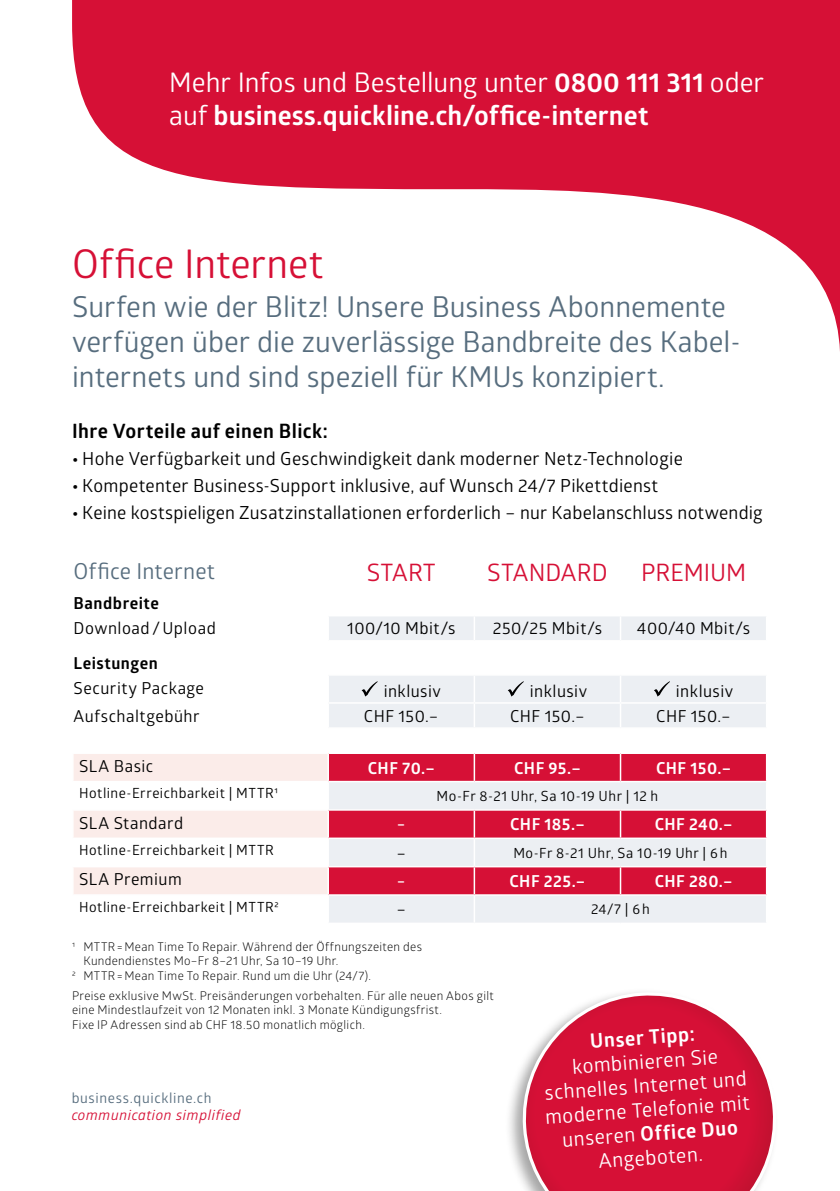
<style>
.page{position:relative;width:840px;height:1191px;background:#fff}
.page>*{position:absolute;margin:0;border:0;box-sizing:border-box;transform-origin:0 0}
.t1{font:39.6px "Glober";color:#d61036}
.t2{font:28.8px/34.6px "Glober";color:#576d7e}
.t3{font:700 27px/32.4px "Glober";letter-spacing:.005em;color:#fff}
.t4{font:24px "Glober";color:#d61036}
.t5{font:22px "Glober";letter-spacing:.005em;color:#576d7e}
.t6{font:20px/24px "Glober";color:#fff;text-align:center}
.t7{font:700 20px "Glober";color:#fff}
.t8{font:700 19.8px "Glober";letter-spacing:.02em;color:#000}
.t9{font:18px "Glober";letter-spacing:.015em;color:#000}
.t10{font:16.4px "Glober";letter-spacing:.03em;color:#000}
.t11{font:700 16.4px "Glober";letter-spacing:.03em;color:#fff}
.t12{font:700 16.4px "Glober";letter-spacing:.03em;color:#000}
.t13{font:14px "Glober";letter-spacing:.035em;color:#000}
.t14{font:italic 14px "Glober";letter-spacing:.045em;color:#d61036}
.t15{font:14px "Glober";letter-spacing:.045em;color:#576d7e}
.t16{font:700 14px "Glober";color:#fff}
.t17{font:12px/14.4px "Glober";letter-spacing:.025em;color:#000}
.s1{font-weight:400}
.s2{font-weight:700}
</style>
<div class="page">
<svg style="left:72px;top:0;width:767px;height:340px;fill:#d61036"></svg>
<div style="left:504px;top:987px;width:274px;height:204px;background:#000;opacity:.35"></div>
<svg style="left:519px;top:989px;width:259px;height:202px"></svg>
<svg style="left:329px;top:616px;width:436px;height:306px;fill:#eceff3"></svg>
<svg style="left:74px;top:754px;width:253px;height:140px"></svg>
<svg style="left:329px;top:754px;width:436px;height:140px;background:#df6c84"></svg>
<hr style="left:473px;top:616px;width:2px;height:24px;background:#fff">
<hr style="left:619px;top:616px;width:2px;height:24px;background:#fff">
<hr style="left:328px;top:640px;width:146px;height:1px;background:#fff">
<hr style="left:328px;top:674px;width:146px;height:1px;background:#fff">
<hr style="left:328px;top:702px;width:146px;height:1px;background:#fff">
<hr style="left:328px;top:727px;width:146px;height:2px;background:#fff">
<hr style="left:328px;top:837px;width:146px;height:2px;background:#fff">
<hr style="left:328px;top:866px;width:146px;height:1px;background:#fff">
<hr style="left:328px;top:894px;width:146px;height:1px;background:#fff">
<hr style="left:474px;top:640px;width:146px;height:1px;background:#fff">
<hr style="left:473px;top:641px;width:2px;height:33px;background:#fff">
<hr style="left:474px;top:674px;width:146px;height:1px;background:#fff">
<hr style="left:473px;top:675px;width:2px;height:27px;background:#fff">
<hr style="left:474px;top:702px;width:146px;height:1px;background:#fff">
<hr style="left:473px;top:703px;width:2px;height:24px;background:#fff">
<hr style="left:474px;top:727px;width:146px;height:2px;background:#fff">
<hr style="left:473px;top:729px;width:2px;height:23px;background:#fff">
<hr style="left:474px;top:837px;width:146px;height:2px;background:#fff">
<hr style="left:473px;top:839px;width:2px;height:27px;background:#fff">
<hr style="left:474px;top:866px;width:146px;height:1px;background:#fff">
<hr style="left:474px;top:894px;width:146px;height:1px;background:#fff">
<hr style="left:473px;top:895px;width:2px;height:27px;background:#fff">
<hr style="left:620px;top:640px;width:147px;height:1px;background:#fff">
<hr style="left:619px;top:641px;width:2px;height:33px;background:#fff">
<hr style="left:620px;top:674px;width:147px;height:1px;background:#fff">
<hr style="left:619px;top:675px;width:2px;height:27px;background:#fff">
<hr style="left:620px;top:702px;width:147px;height:1px;background:#fff">
<hr style="left:619px;top:703px;width:2px;height:24px;background:#fff">
<hr style="left:620px;top:727px;width:147px;height:2px;background:#fff">
<hr style="left:619px;top:729px;width:2px;height:23px;background:#fff">
<hr style="left:620px;top:837px;width:147px;height:2px;background:#fff">
<hr style="left:620px;top:866px;width:147px;height:1px;background:#fff">
<hr style="left:620px;top:894px;width:147px;height:1px;background:#fff">
<hr style="left:328px;top:752px;width:146px;height:2px;background:#fff">
<hr style="left:328px;top:781px;width:146px;height:1px;background:#fff">
<hr style="left:328px;top:809px;width:146px;height:1px;background:#fff">
<hr style="left:474px;top:752px;width:146px;height:2px;background:#fff">
<hr style="left:473px;top:754px;width:2px;height:27px;background:#fff">
<hr style="left:474px;top:781px;width:146px;height:1px;background:#fff">
<hr style="left:474px;top:809px;width:146px;height:1px;background:#fff">
<hr style="left:473px;top:810px;width:2px;height:27px;background:#fff">
<hr style="left:473px;top:867px;width:2px;height:27px;background:#fff">
<hr style="left:620px;top:752px;width:147px;height:2px;background:#fff">
<hr style="left:619px;top:754px;width:2px;height:27px;background:#fff">
<hr style="left:620px;top:781px;width:147px;height:1px;background:#fff">
<hr style="left:620px;top:809px;width:147px;height:1px;background:#fff">
<hr style="left:619px;top:810px;width:2px;height:27px;background:#fff">
<hr style="left:619px;top:867px;width:2px;height:27px;background:#fff">
<hr style="left:72px;top:781px;width:256px;height:1px;background:#fff">
<hr style="left:72px;top:809px;width:256px;height:1px;background:#fff">
<hr style="left:72px;top:837px;width:256px;height:2px;background:#fff">
<hr style="left:72px;top:866px;width:256px;height:1px;background:#fff">
<svg style="left:361px;top:681px;width:16px;height:15px"></svg>
<svg style="left:507px;top:681px;width:16px;height:15px"></svg>
<svg style="left:653px;top:681px;width:16px;height:15px"></svg>
<h3 class="t3" style="left:169px;top:66px;width:596px"><span class="s1">Mehr Infos und Bestellung unter</span> 0800 111 311 <span class="s1">oder auf</span> business.quickline.ch/office-internet</h3>
<h1 class="t1" style="left:72px;top:236px;width:252px">Office Internet</h1>
<h2 class="t2" style="left:72px;top:289px;width:669px">Surfen wie der Blitz! Unsere Business Abonnemente verfügen über die zuverlässige Bandbreite des Kabel&shy;internets und sind speziell für KMUs konzipiert.</h2>
<h3 class="t8" style="left:72px;top:416px;width:257px">Ihre Vorteile auf einen Blick:</h3>
<h3 class="t9" style="left:72px;top:445px;width:612px"><span class="s2">•</span> Hohe Verfügbarkeit und Geschwindigkeit dank moderner Netz-Technologie</h3>
<h3 class="t9" style="left:72px;top:472px;width:587px"><span class="s2">•</span> Kompetenter Business-Support inklusive, auf Wunsch 24/7 Pikettdienst</h3>
<h3 class="t9" style="left:72px;top:499px;width:691px"><span class="s2">•</span> Keine kostspieligen Zusatzinstallationen erforderlich – nur Kabelanschluss notwendig</h3>
<h3 class="t5" style="left:74px;top:556px;width:143px">Office Internet</h3>
<h3 class="t4" style="left:366px;top:555px;width:71px">START</h3>
<h3 class="t4" style="left:487px;top:555px;width:122px">STANDARD</h3>
<h3 class="t4" style="left:640px;top:555px;width:107px">PREMIUM</h3>
<h3 class="t12" style="left:74px;top:592px;width:87px">Bandbreite</h3>
<h3 class="t10" style="left:74px;top:617px;width:144px">Download /Upload</h3>
<h3 class="t10" style="left:347px;top:617px;width:110px">100/10 Mbit/s</h3>
<h3 class="t10" style="left:492px;top:617px;width:111px">250/25 Mbit/s</h3>
<h3 class="t10" style="left:636px;top:617px;width:115px">400/40 Mbit/s</h3>
<h3 class="t12" style="left:74px;top:651px;width:86px">Leistungen</h3>
<h3 class="t10" style="left:74px;top:676px;width:132px">Security Package</h3>
<h3 class="t10" style="left:383px;top:679px;width:59px">inklusiv</h3>
<h3 class="t10" style="left:529px;top:679px;width:59px">inklusiv</h3>
<h3 class="t10" style="left:675px;top:679px;width:59px">inklusiv</h3>
<h3 class="t10" style="left:73px;top:704px;width:127px">Aufschaltgebühr</h3>
<h3 class="t10" style="left:364px;top:704px;width:76px">CHF 150.–</h3>
<h3 class="t10" style="left:510px;top:704px;width:76px">CHF 150.–</h3>
<h3 class="t10" style="left:656px;top:704px;width:76px">CHF 150.–</h3>
<h3 class="t10" style="left:79px;top:754px;width:75px">SLA Basic</h3>
<h3 class="t11" style="left:367px;top:756px;width:69px">CHF 70.–</h3>
<h3 class="t11" style="left:514px;top:756px;width:68px">CHF 95.–</h3>
<h3 class="t11" style="left:655px;top:756px;width:76px">CHF 150.–</h3>
<p class="t13" style="left:79px;top:783px;width:200px">Hotline-Erreichbarkeit | MTTR¹</p>
<p class="t13" style="left:436px;top:786px;width:223px">Mo-Fr 8-21 Uhr, Sa 10-19 Uhr | 12 h</p>
<h3 class="t10" style="left:79px;top:811px;width:106px">SLA Standard</h3>
<p class="t16" style="left:397px;top:814px;width:9px">–</p>
<h3 class="t11" style="left:510px;top:813px;width:76px">CHF 185.–</h3>
<h3 class="t11" style="left:654px;top:813px;width:79px">CHF 240.–</h3>
<p class="t13" style="left:79px;top:840px;width:196px">Hotline-Erreichbarkeit | MTTR</p>
<h3 class="t10" style="left:396px;top:841px;width:11px">–</h3>
<p class="t13" style="left:513px;top:843px;width:216px">Mo-Fr 8-21 Uhr, Sa 10-19 Uhr | 6 h</p>
<h3 class="t10" style="left:79px;top:868px;width:104px">SLA Premium</h3>
<p class="t16" style="left:397px;top:871px;width:9px">–</p>
<h3 class="t11" style="left:509px;top:869px;width:77px">CHF 225.–</h3>
<h3 class="t11" style="left:654px;top:869px;width:79px">CHF 280.–</h3>
<p class="t13" style="left:79px;top:897px;width:201px">Hotline-Erreichbarkeit | MTTR²</p>
<h3 class="t10" style="left:396px;top:898px;width:11px">–</h3>
<p class="t13" style="left:590px;top:899px;width:60px">24/7 | 6 h</p>
<p class="t17" style="left:72px;top:939px;width:351px">¹ MTTR=Mean Time To Repair. Während der Öffnungszeiten des</p>
<p class="t17" style="left:83px;top:953px;width:256px">Kundendienstes Mo–Fr 8–21 Uhr, Sa 10–19 Uhr.</p>
<p class="t17" style="left:72px;top:967px;width:300px">² MTTR=Mean Time To Repair. Rund um die Uhr (24/7).</p>
<p class="t17" style="left:72px;top:988px;width:423px">Preise exklusive MwSt. Preisänderungen vorbehalten. Für alle neuen Abos gilt eine Mindestlaufzeit von 12 Monaten inkl. 3 Monate Kündigungsfrist.<br>Fixe IP Adressen sind ab CHF 18.50 monatlich möglich.</p>
<h3 class="t7" style="left:589px;top:1027px;width:106px;rotate:-4deg">Unser Tipp:</h3>
<h3 class="t6" style="left:540px;top:1056px;width:206px;rotate:-4deg">kombinieren Sie schnelles Internet und moderne Telefonie mit unseren <span class="s2">Office Duo<br></span>Angeboten.</h3>
<p class="t15" style="left:72px;top:1088px;width:141px">business.quickline.ch</p>
<p class="t14" style="left:72px;top:1104px;width:170px">communication simplified</p>
</div>
